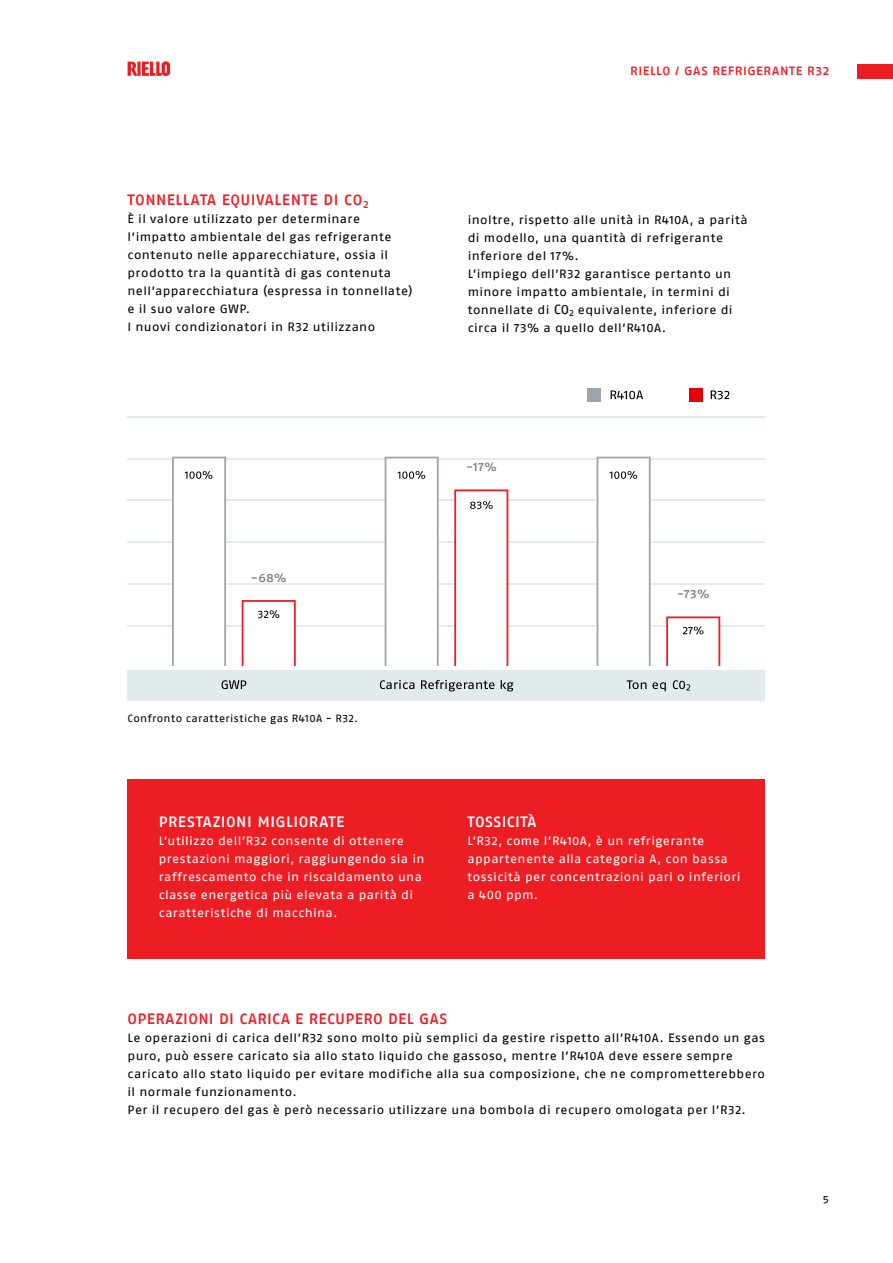
<style>
.page{position:relative;width:893px;height:1263px;background:#fff}
.page>*{position:absolute;margin:0;border:0;box-sizing:border-box;transform-origin:0 0}
.t1{font:500 15px "Fago Ex Lf";letter-spacing:.025em;color:#ed1d24}
.t2{font:500 15px "Fago Ex Lf";letter-spacing:.035em;color:#fff}
.t3{font:12px/18px "Fago Ex Lf";letter-spacing:.03em;color:#000}
.t4{font:12px/18px "Fago Ex Lf";letter-spacing:.035em;color:#fff}
.t5{font:500 12px "Fago Ex Lf";letter-spacing:.05em;color:#ed1d24}
.t6{font:500 12px "Fago Ex Lf";color:#7d7f80}
.t7{font:10.5px "Fago Ex Lf";letter-spacing:.04em;color:#000}
.s1{font-size:13.5px}
</style>
<div class="page">
<div style="left:857px;top:64px;width:36px;height:15px;background:#ed1d24"></div>
<svg style="left:128px;top:61px;width:42px;height:15px"></svg>
<div style="left:128px;top:779px;width:637px;height:179px;background:#ed1d24"></div>
<div style="left:128px;top:669px;width:637px;height:31px;background:#e3eaee"></div>
<hr style="left:128px;top:625px;width:637px;height:2px;background:#e3eaee">
<hr style="left:128px;top:583px;width:637px;height:2px;background:#e3eaee">
<hr style="left:128px;top:542px;width:637px;height:1px;background:#e3eaee">
<hr style="left:128px;top:500px;width:637px;height:1px;background:#e3eaee">
<hr style="left:128px;top:458px;width:637px;height:1px;background:#e3eaee">
<hr style="left:128px;top:416px;width:637px;height:1px;background:#e3eaee">
<div style="left:172px;top:457px;width:54px;height:212px;background:#fff;border:2px solid #9da5ab"></div>
<div style="left:242px;top:600px;width:54px;height:69px;background:#fff;border:2px solid #ed1d24"></div>
<div style="left:385px;top:457px;width:54px;height:212px;background:#fff;border:2px solid #9da5ab"></div>
<div style="left:454px;top:489px;width:54px;height:180px;background:#fff;border:2px solid #ed1d24"></div>
<div style="left:597px;top:457px;width:54px;height:212px;background:#fff;border:2px solid #9da5ab"></div>
<div style="left:666px;top:616px;width:54px;height:53px;background:#fff;border:2px solid #ed1d24"></div>
<svg style="left:380px;top:680px;width:34px;height:9px"></svg>
<svg style="left:421px;top:680px;width:73px;height:11px"></svg>
<svg style="left:501px;top:680px;width:12px;height:11px"></svg>
<svg style="left:222px;top:680px;width:24px;height:9px"></svg>
<svg style="left:185px;top:471px;width:27px;height:8px"></svg>
<svg style="left:398px;top:471px;width:27px;height:8px"></svg>
<svg style="left:609px;top:471px;width:28px;height:8px"></svg>
<svg style="left:258px;top:610px;width:21px;height:8px"></svg>
<svg style="left:683px;top:627px;width:20px;height:7px"></svg>
<svg style="left:470px;top:501px;width:23px;height:8px"></svg>
<svg style="left:627px;top:680px;width:19px;height:9px"></svg>
<svg style="left:673px;top:680px;width:17px;height:10px"></svg>
<svg style="left:652px;top:682px;width:14px;height:9px"></svg>
<svg style="left:711px;top:390px;width:18px;height:9px"></svg>
<svg style="left:611px;top:390px;width:32px;height:9px"></svg>
<div style="left:587px;top:388px;width:13px;height:13px;background:#9da5ab"></div>
<div style="left:690px;top:388px;width:13px;height:13px;background:#e2000a"></div>
<hr style="left:128px;top:666px;width:637px;height:3px;background:#fff">
<p class="t1" style="left:128px;top:191px;width:18px">TONNELLATA</p>
<p class="t1" style="left:222px;top:191px;width:29px">EQUIVALENTE</p>
<p class="t1" style="left:324px;top:191px;width:47px">DI CO<sub>2</sub></p>
<p class="t3" style="left:128px;top:209px;width:286px">è il valore utilizzato per determinare l’impatto ambientale del gas refrigerante contenuto nelle apparecchiature, ossia il prodotto tra la quantità di gas contenuta nell’apparecchiatura (espressa in tonnellate) e il suo valore GWP.<br>I nuovi condizionatori in R32 utilizzano</p>
<p class="t5" style="left:630px;top:64px;width:200px">RIELLO / GAS REFRIGERANTE R32</p>
<p class="t3" style="left:468px;top:211px;width:281px">inoltre, rispetto alle unità in R410A, a parità di modello, una quantità di refrigerante inferiore del 17%.<br>L’impiego dell’R32 garantisce pertanto un minore impatto ambientale, in termini di tonnellate di <span class="s1">C0</span><sub>2</sub> equivalente, inferiore di circa il 73% a quello dell’R410A.</p>
<p class="t6" style="left:251px;top:571px;width:37px">-68%</p>
<p class="t6" style="left:466px;top:460px;width:32px">-17%</p>
<p class="t6" style="left:677px;top:587px;width:34px">-73%</p>
<p class="t7" style="left:128px;top:712px;width:232px">Confronto caratteristiche gas R410A - R32.</p>
<p class="t2" style="left:159px;top:813px;width:187px">PRESTAZIONI MIGLIORATE</p>
<p class="t4" style="left:159px;top:832px;width:267px">L’utilizzo dell’R32 consente di ottenere prestazioni maggiori, raggiungendo sia in raffrescamento che in riscaldamento una classe energetica più elevata a parità di caratteristiche di macchina.</p>
<p class="t2" style="left:468px;top:813px;width:70px">TOSSICITÀ</p>
<p class="t4" style="left:468px;top:832px;width:275px">L’R32, come l’R410A, è un refrigerante appartenente alla categoria A, con bassa tossicità per concentrazioni pari o inferiori a 400 ppm.</p>
<p class="t1" style="left:128px;top:1009px;width:321px">OPERAZIONI DI CARICA E RECUPERO DEL GAS</p>
<p class="t3" style="left:128px;top:1028px;width:639px">Le operazioni di carica dell’R32 sono molto più semplici da gestire rispetto all’R410A. Essendo un gas puro, può essere caricato sia allo stato liquido che gassoso, mentre l’R410A deve essere sempre caricato allo stato liquido per evitare modifiche alla sua composizione, che ne comprometterebbero il normale funzionamento.<br>Per il recupero del gas è però necessario utilizzare una bombola di recupero omologata per l’R32.</p>
<p class="t7" style="left:823px;top:1193px;width:8px">5</p>
</div>
